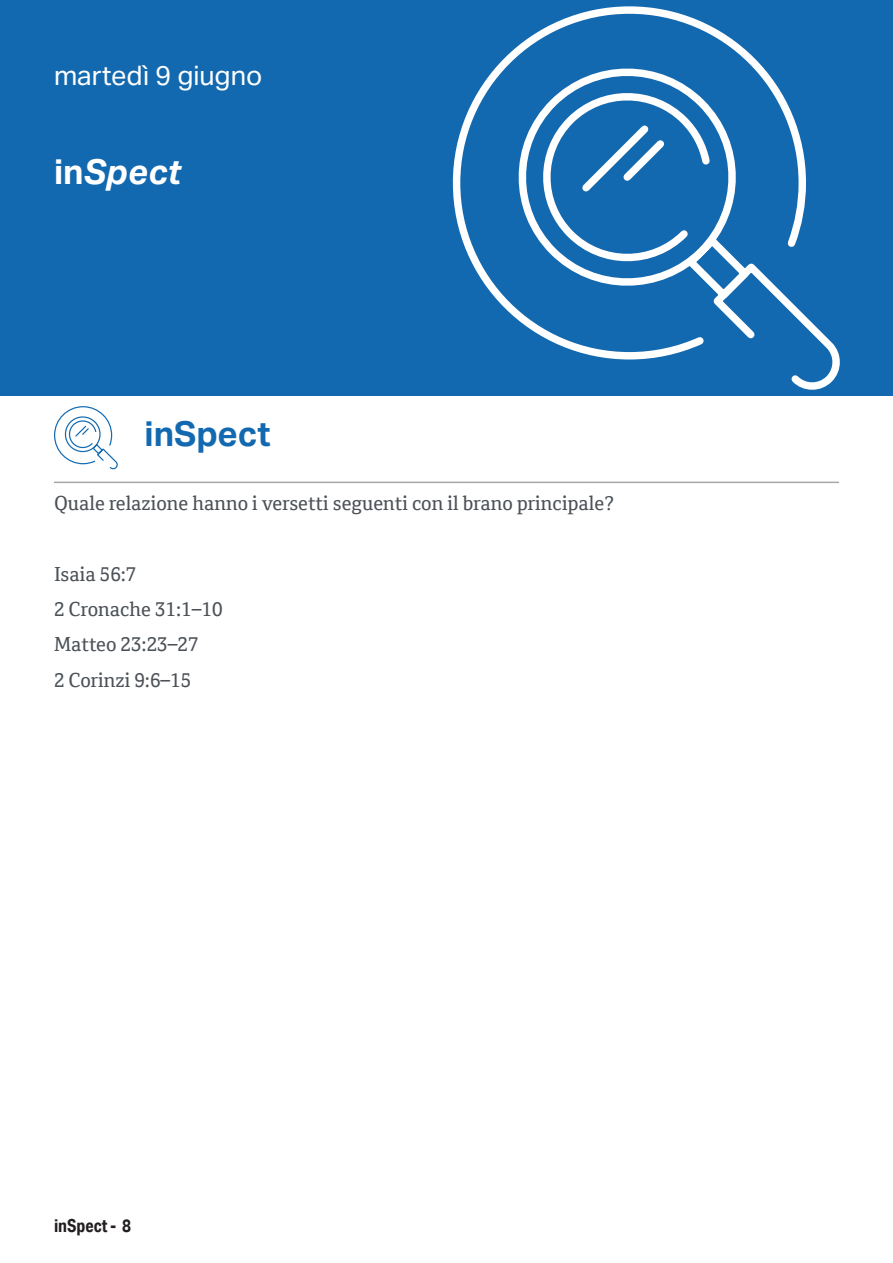
<style>
.page{position:relative;width:893px;height:1263px;background:#fff}
.page>*{position:absolute;margin:0;border:0;box-sizing:border-box;transform-origin:0 0}
.tit-sezione{font:700 34.5px "Aktiv Grotesk";color:#1369af}
.t1{font:italic 700 34.5px "Aktiv Grotesk";color:#fff}
.t2{font:27px "Aktiv Grotesk";color:#fff}
.t3{font:19.5px "Cordale";color:#4b5157}
.t4{font:700 18px "Aktiv Grotesk Cd";color:#231f20}
.s1{font-style:normal}
</style>
<div class="page">
<div style="left:0;top:0;width:893px;height:395px;background:#1369af"></div>
<svg style="left:453px;top:6px;width:387px;height:384px"></svg>
<hr style="left:54px;top:482px;width:785px;height:1px;background:#4b5157">
<svg style="left:54px;top:406px;width:64px;height:63px"></svg>
<p class="t2" style="left:54px;top:59px;width:210px">martedì 9 giugno</p>
<p class="t1" style="left:54px;top:151px;width:128px"><span class="s1">in</span>Spect</p>
<p class="tit-sezione" style="left:144px;top:414px;width:128px">inSpect</p>
<p class="t3" style="left:54px;top:492px;width:562px">Quale relazione hanno i versetti seguenti con il brano principale?</p>
<p class="t3" style="left:54px;top:563px;width:84px">Isaia 56:7</p>
<p class="t3" style="left:54px;top:598px;width:170px">2 Cronache 31:1–10</p>
<p class="t3" style="left:54px;top:633px;width:146px">Matteo 23:23–27</p>
<p class="t3" style="left:54px;top:668px;width:139px">2 Corinzi 9:6–15</p>
<p class="t4" style="left:54px;top:1215px;width:79px">inSpect - 8</p>
</div>
